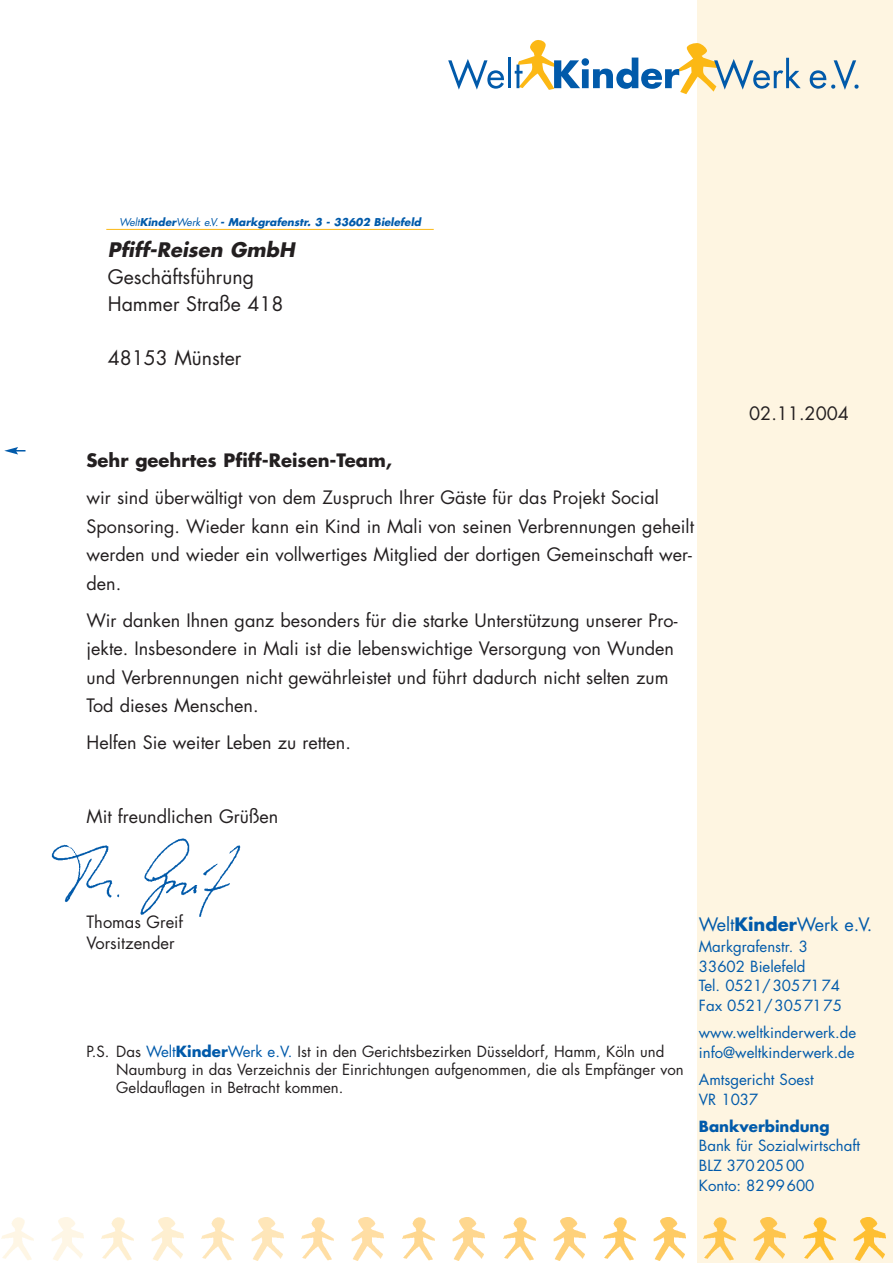
<style>
.page{position:relative;width:893px;height:1263px;background:#fff}
.page>*{position:absolute;margin:0;border:0;box-sizing:border-box;transform-origin:0 0}
.t1{font:19.5px/27px "Futura";color:#231f20}
.t2{font:italic 700 19.5px "Futura";color:#231f20}
.t3{font:18px/28.5px "Futura";color:#231f20}
.t4{font:700 18px "Futura";color:#231f20}
.t5{font:18px "Futura";color:#015aaa}
.t6{font:16.5px/21px "Futura";color:#231f20}
.t7{font:15px/19.6px "Futura";color:#015aaa}
.t8{font:15px/18px "Futura";color:#231f20}
.t9{font:700 15px "Futura";color:#015aaa}
.t10{font:italic 700 10.5px "Futura";color:#015aaa}
.s1{font-weight:400}
.s2{color:#015aaa}
.s3{font-weight:700;color:#015aaa}
.s4{font-weight:700}
</style>
<div class="page">
<div style="left:697px;top:0;width:196px;height:1263px;background:#fef5e1"></div>
<svg style="left:448px;top:59px;width:56px;height:31px"></svg>
<hr style="left:508px;top:58px;width:3px;height:30px;background:#015aaa">
<svg style="left:515px;top:40px;width:286px;height:54px"></svg>
<svg style="left:810px;top:60px;width:49px;height:30px"></svg>
<img style="left:1px;top:1218px;width:82px;height:42px">
<img style="left:102px;top:1218px;width:82px;height:42px">
<img style="left:202px;top:1218px;width:82px;height:42px">
<img style="left:302px;top:1218px;width:82px;height:42px">
<img style="left:402px;top:1218px;width:82px;height:42px">
<img style="left:503px;top:1218px;width:82px;height:42px">
<img style="left:603px;top:1218px;width:82px;height:42px">
<img style="left:703px;top:1218px;width:82px;height:42px">
<img style="left:804px;top:1218px;width:82px;height:42px">
<hr style="left:106px;top:229px;width:328px;height:1px;background:#fcb814">
<svg style="left:4px;top:447px;width:22px;height:7px"></svg>
<img style="left:51px;top:838px;width:190px;height:79px">
<p class="t10" style="left:119px;top:217px;width:303px"><span class="s1">Welt</span>Kinder<span class="s1">Werk e.V.</span> - Markgrafenstr. 3 - 33602 Bielefeld</p>
<p class="t2" style="left:108px;top:240px;width:188px">Pfiff-Reisen GmbH</p>
<p class="t1" style="left:108px;top:265px;width:177px">Geschäftsführung<br>Hammer Straße 418</p>
<p class="t1" style="left:108px;top:346px;width:135px">48153 Münster</p>
<p class="t4" style="left:87px;top:452px;width:307px">Sehr geehrtes Pfiff-Reisen-Team,</p>
<p class="t3" style="left:87px;top:485px;width:609px">wir sind überwältigt von dem Zuspruch Ihrer Gäste für das Projekt Social Sponsoring. Wieder kann ein Kind in Mali von seinen Verbrennungen geheilt werden und wieder ein vollwertiges Mitglied der dortigen Gemeinschaft wer&shy;den.</p>
<p class="t3" style="left:87px;top:607px;width:592px">Wir danken Ihnen ganz besonders für die starke Unterstützung unserer Pro&shy;jekte. Insbesondere in Mali ist die lebenswichtige Versorgung von Wunden und Verbrennungen nicht gewährleistet und führt dadurch nicht selten zum Tod dieses Menschen.</p>
<p class="t3" style="left:87px;top:730px;width:266px">Helfen Sie weiter Leben zu retten.</p>
<p class="t3" style="left:87px;top:804px;width:193px">Mit freundlichen Grüßen</p>
<p class="t3" style="left:749px;top:401px;width:101px">02.11.2004</p>
<p class="t6" style="left:87px;top:913px;width:98px">Thomas Greif<br>Vorsitzender</p>
<p class="t8" style="left:116px;top:1044px;width:569px;text-indent:-30px">P.S. Das <span class="s2">Welt</span><span class="s3">Kinder</span><span class="s2">Werk e.V.</span> Ist in den Gerichtsbezirken Düsseldorf, Hamm, Köln und<br>Naumburg in das Verzeichnis der Einrichtungen aufgenommen, die als Empfänger von<br>Geldauflagen in Betracht kommen.</p>
<p class="t5" style="left:699px;top:916px;width:175px">Welt<span class="s4">Kinder</span>Werk e.V.</p>
<p class="t7" style="left:699px;top:938px;width:145px">Markgrafenstr. 3<br>33602 Bielefeld<br>Tel. 0521/3057174<br>Fax 0521/3057175</p>
<p class="t7" style="left:699px;top:1024px;width:159px">www.weltkinderwerk.de info@weltkinderwerk.de</p>
<p class="t7" style="left:699px;top:1071px;width:116px">Amtsgericht Soest<br>VR 1037</p>
<p class="t9" style="left:699px;top:1119px;width:132px">Bankverbindung</p>
<p class="t7" style="left:699px;top:1137px;width:163px">Bank für Sozialwirtschaft<br>BLZ 37020500<br>Konto: 8299600</p>
</div>
